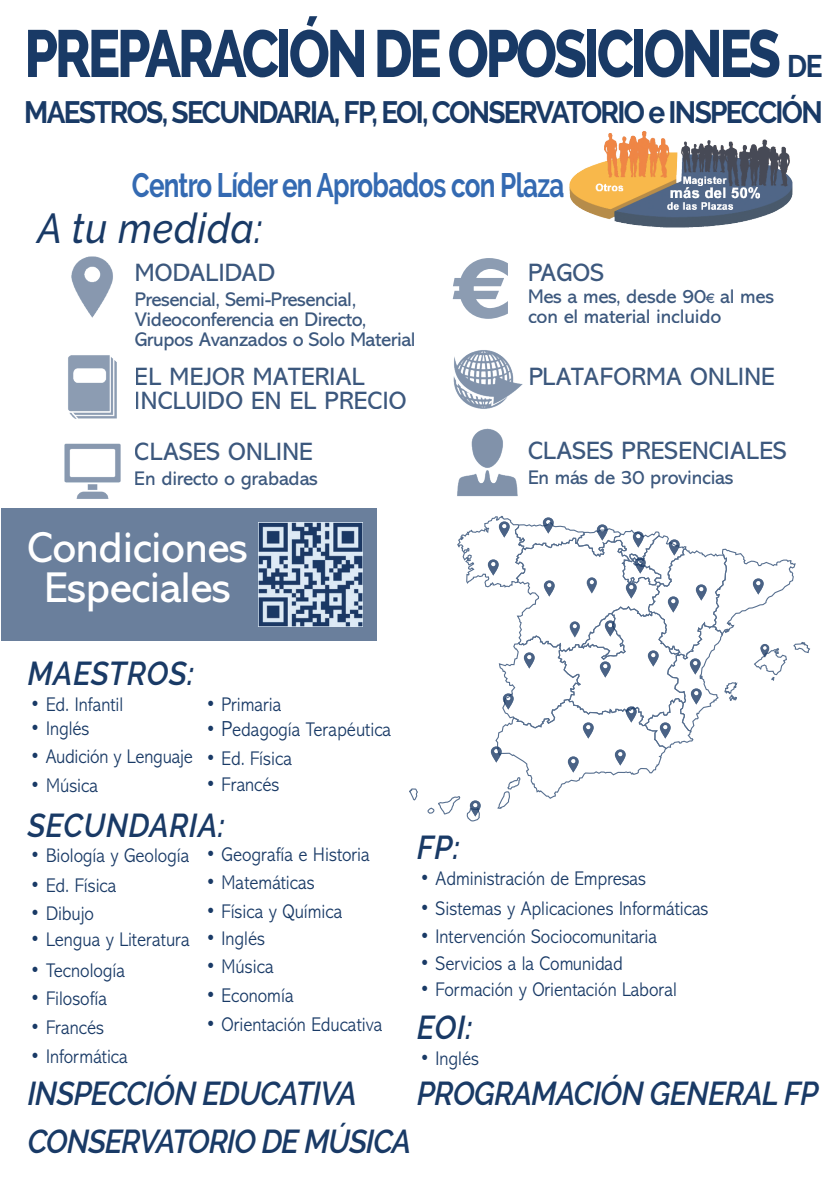
<style>
.page{position:relative;width:840px;height:1191px;background:#fff}
.page>*{position:absolute;margin:0;border:0;box-sizing:border-box;transform-origin:0 0}
.t1{font:800 90.4px "Abadi MT Std";color:#193a66}
.t2{font:800 66.4px "Raleway";letter-spacing:-.06em;color:#193a66;scale:.81 1}
.t3{font:43.4px "Abadi MT Std";letter-spacing:-.01em;color:#fff}
.t4{font:italic 500 41.8px "Raleway";letter-spacing:.02em;color:#193a66;scale:.91 1}
.t5{font:700 33.8px "Raleway";letter-spacing:-.03em;color:#346ab2;scale:.77 1}
.t6{font:italic 600 33px "Raleway";letter-spacing:-.02em;color:#193a66;scale:.91 1}
.t7{font:italic 600 33px "Raleway";letter-spacing:.02em;color:#193a66;scale:.91 1}
.t8{font:700 30.8px "Raleway";letter-spacing:-.06em;color:#193a66;scale:.91 1}
.t9{font:25.4px/23.6px "Abadi MT Std";letter-spacing:.01em;color:#193a66}
.t10{font:300 20px "Abadi MT Std";color:#193a66;scale:.91 1}
.t11{font:20px/20px "Abadi MT Std";letter-spacing:-.02em;color:#193a66}
.s1{font-weight:700;font-size:31px}
.s2{font-size:22px}
.s3{font-size:14.4px}
</style>
<div class="page">
<img style="left:453px;top:350px;width:70px;height:59px">
<img style="left:68px;top:355px;width:49px;height:64px">
<img style="left:71px;top:256px;width:42px;height:62px">
<img style="left:64px;top:443px;width:57px;height:56px">
<img style="left:569px;top:131px;width:224px;height:97px">
<svg style="left:409px;top:788px;width:9px;height:13px"></svg>
<svg style="left:427px;top:516px;width:382px;height:305px"></svg>
<img style="left:541px;top:578px;width:16px;height:19px">
<img style="left:594px;top:522px;width:15px;height:19px">
<img style="left:596px;top:659px;width:16px;height:19px">
<img style="left:485px;top:558px;width:16px;height:19px">
<img style="left:630px;top:529px;width:15px;height:19px">
<img style="left:757px;top:642px;width:14px;height:16px">
<img style="left:602px;top:618px;width:16px;height:19px">
<img style="left:566px;top:620px;width:16px;height:19px">
<img style="left:521px;top:650px;width:15px;height:19px">
<img style="left:540px;top:516px;width:16px;height:18px">
<img style="left:632px;top:556px;width:15px;height:19px">
<img style="left:666px;top:537px;width:15px;height:19px">
<img style="left:657px;top:720px;width:16px;height:19px">
<img style="left:687px;top:686px;width:16px;height:19px">
<img style="left:496px;top:520px;width:16px;height:19px">
<img style="left:687px;top:656px;width:16px;height:19px">
<img style="left:623px;top:705px;width:15px;height:19px">
<img style="left:692px;top:583px;width:16px;height:19px">
<img style="left:665px;top:594px;width:16px;height:19px">
<img style="left:623px;top:580px;width:16px;height:19px">
<img style="left:500px;top:691px;width:16px;height:19px">
<img style="left:488px;top:744px;width:16px;height:19px">
<img style="left:580px;top:720px;width:16px;height:19px">
<img style="left:467px;top:798px;width:16px;height:19px">
<img style="left:583px;top:575px;width:16px;height:19px">
<img style="left:565px;top:755px;width:16px;height:19px">
<img style="left:750px;top:576px;width:16px;height:19px">
<img style="left:612px;top:747px;width:16px;height:19px">
<img style="left:645px;top:648px;width:16px;height:19px">
<img style="left:457px;top:428px;width:61px;height:69px">
<div style="left:1px;top:508px;width:375px;height:132px;background:#6a7f9c"></div>
<img style="left:258px;top:522px;width:104px;height:104px">
<p class="t2" style="left:24px;top:16px;width:986px">PREPARACIÓN DE OPOSICIONES <span class="s1">DE</span></p>
<p class="t8" style="left:24px;top:95px;width:878px">MAESTROS, SECUNDARIA, FP, EOI, CONSERVATORIO e INSPECCIÓN</p>
<p class="t5" style="left:132px;top:165px;width:562px">Centro Líder en Aprobados con Plaza</p>
<p class="t4" style="left:37px;top:204px;width:248px">A tu medida:</p>
<p class="t9" style="left:135px;top:261px;width:142px">MODALIDAD</p>
<p class="t11" style="left:135px;top:290px;width:282px">Presencial, Semi-Presencial,<br>Videoconferencia en Directo,<br>Grupos Avanzados o Solo Material</p>
<p class="t9" style="left:135px;top:365px;width:273px">EL MEJOR MATERIAL<br>INCLUIDO EN EL PRECIO</p>
<p class="t9" style="left:135px;top:440px;width:179px">CLASES ONLINE</p>
<p class="t11" style="left:135px;top:469px;width:184px">En directo o grabadas</p>
<p class="t3" style="left:27px;top:524px;width:222px">Condiciones</p>
<p class="t3" style="left:44px;top:564px;width:188px">Especiales</p>
<p class="t7" style="left:28px;top:654px;width:184px">MAESTROS:</p>
<p class="t10" style="left:30px;top:693px;width:104px"><span class="s2">•</span> Ed. Infantil</p>
<p class="t10" style="left:30px;top:717px;width:67px"><span class="s2">•</span> Inglés</p>
<p class="t10" style="left:206px;top:693px;width:84px"><span class="s2">•</span> Primaria</p>
<p class="t10" style="left:206px;top:719px;width:205px"><span class="s2">• P</span>edagogía Terapéutica</p>
<p class="t10" style="left:30px;top:746px;width:180px"><span class="s2">•</span> Audición y Lenguaje</p>
<p class="t10" style="left:206px;top:747px;width:96px"><span class="s2">•</span> Ed. Física</p>
<p class="t10" style="left:30px;top:775px;width:76px"><span class="s2">•</span> Música</p>
<p class="t10" style="left:206px;top:773px;width:83px"><span class="s2">•</span> Francés</p>
<h1 class="t1" style="left:451px;top:237px;width:61px">€</h1>
<p class="t7" style="left:28px;top:806px;width:218px">SECUNDARIA:</p>
<p class="t10" style="left:206px;top:843px;width:182px"><span class="s2">•</span> Geografía e Historia</p>
<p class="t10" style="left:30px;top:845px;width:176px"><span class="s2">•</span> Biología y Geología</p>
<p class="t6" style="left:417px;top:828px;width:48px">FP:</p>
<p class="t9" style="left:528px;top:261px;width:77px">PAGOS</p>
<p class="t11" style="left:528px;top:286px;width:247px">Mes a mes, desde 90<span class="s3">€</span> al mes con el material incluido</p>
<p class="t9" style="left:528px;top:365px;width:248px">PLATAFORMA ONLINE</p>
<p class="t9" style="left:528px;top:438px;width:260px">CLASES PRESENCIALES</p>
<p class="t11" style="left:528px;top:467px;width:207px">En más de 30 provincias</p>
<p class="t10" style="left:30px;top:874px;width:96px"><span class="s2">•</span> Ed. Física</p>
<p class="t10" style="left:206px;top:872px;width:121px"><span class="s2">•</span> Matemáticas</p>
<p class="t10" style="left:30px;top:902px;width:72px"><span class="s2">•</span> Dibujo</p>
<p class="t10" style="left:206px;top:900px;width:152px"><span class="s2">•</span> Física y Química</p>
<p class="t10" style="left:30px;top:928px;width:177px"><span class="s2">•</span> Lengua y Literatura</p>
<p class="t10" style="left:206px;top:928px;width:67px"><span class="s2">•</span> Inglés</p>
<p class="t10" style="left:30px;top:959px;width:105px"><span class="s2">•</span> Tecnología</p>
<p class="t10" style="left:206px;top:955px;width:76px"><span class="s2">•</span> Música</p>
<p class="t10" style="left:30px;top:987px;width:86px"><span class="s2">•</span> Filosofía</p>
<p class="t10" style="left:206px;top:984px;width:98px"><span class="s2">•</span> Economía</p>
<p class="t10" style="left:30px;top:1017px;width:83px"><span class="s2">•</span> Francés</p>
<p class="t10" style="left:206px;top:1014px;width:196px"><span class="s2">•</span> Orientación Educativa</p>
<p class="t10" style="left:30px;top:1045px;width:109px"><span class="s2">•</span> Informática</p>
<p class="t6" style="left:28px;top:1073px;width:363px">INSPECCIÓN EDUCATIVA</p>
<p class="t6" style="left:28px;top:1121px;width:423px">CONSERVATORIO DE MÚSICA</p>
<p class="t10" style="left:419px;top:867px;width:250px"><span class="s2">•</span> Administración de Empresas</p>
<p class="t10" style="left:419px;top:897px;width:319px"><span class="s2">•</span> Sistemas y Aplicaciones Informáticas</p>
<p class="t10" style="left:419px;top:925px;width:262px"><span class="s2">•</span> Intervención Sociocomunitaria</p>
<p class="t10" style="left:419px;top:952px;width:224px"><span class="s2">•</span> Servicios a la Comunidad</p>
<p class="t10" style="left:419px;top:978px;width:284px"><span class="s2">•</span> Formación y Orientación Laboral</p>
<p class="t6" style="left:417px;top:1008px;width:62px">EOI:</p>
<p class="t10" style="left:419px;top:1047px;width:67px"><span class="s2">•</span> Inglés</p>
<p class="t6" style="left:417px;top:1073px;width:442px">PROGRAMACIÓN GENERAL FP</p>
</div>
